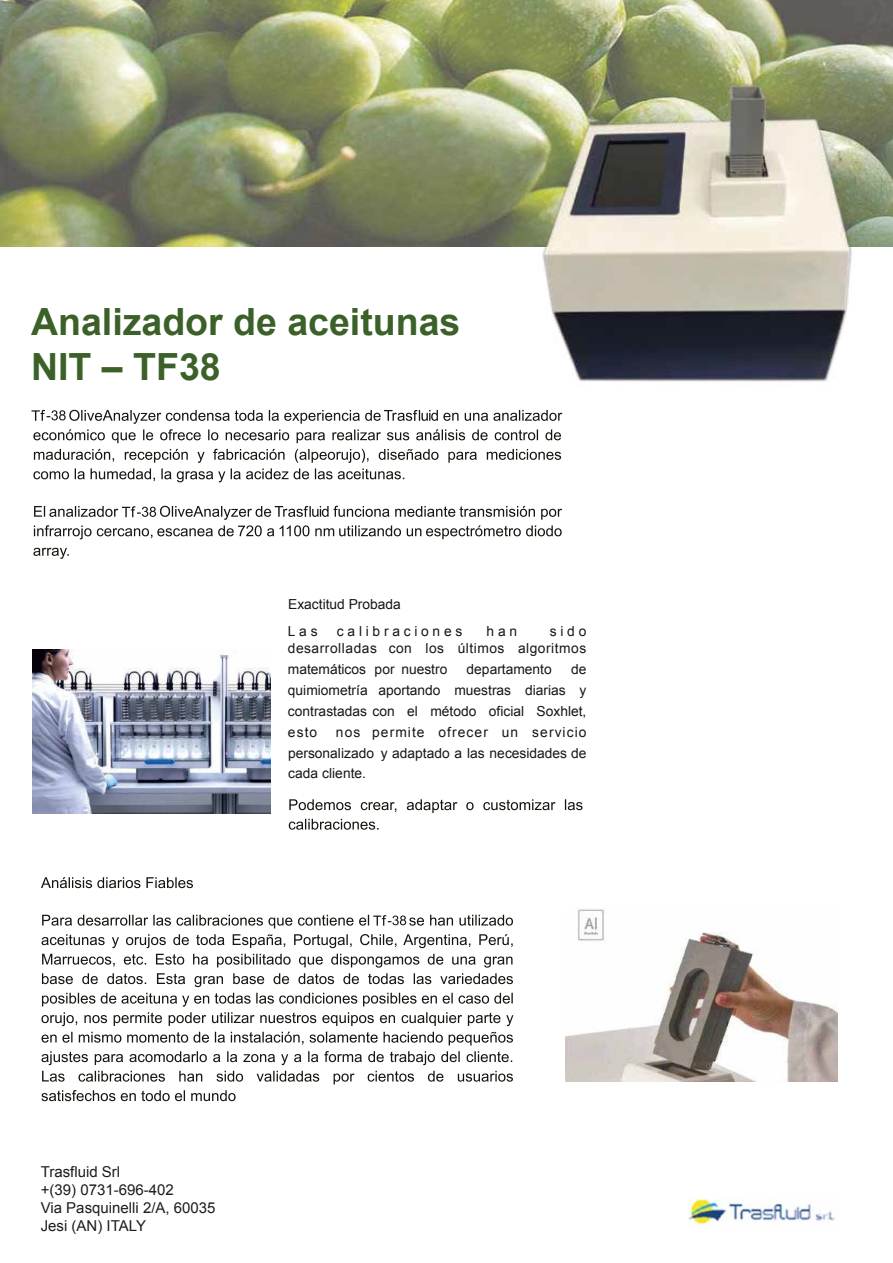
<style>
.page{position:relative;width:893px;height:1263px;background:#fff}
.page>*{position:absolute;margin:0;border:0;box-sizing:border-box;transform-origin:0 0}
.t1{font:700 37.5px/45px "Arial";color:#3b6129}
.t2{font:15px/18px "Arial";color:#1d1d1b}
.t3{font:13.8px/21.1px "Arial";color:#181713;text-align:justify}
.t4{font:13.8px/16px "Arial";letter-spacing:.04em;color:#181713;text-align:right}
.t5{font:13.8px "Arial";color:#191713}
.t6{font:13.8px "Arial";letter-spacing:.27em;color:#181713}
</style>
<div class="page">
<svg style="left:41px;top:877px;width:152px;height:11px"></svg>
<svg style="left:42px;top:934px;width:471px;height:14px"></svg>
<svg style="left:42px;top:954px;width:471px;height:33px"></svg>
<svg style="left:41px;top:993px;width:472px;height:33px"></svg>
<svg style="left:42px;top:1032px;width:471px;height:13px"></svg>
<svg style="left:42px;top:1051px;width:470px;height:14px"></svg>
<svg style="left:42px;top:1071px;width:471px;height:13px"></svg>
<svg style="left:41px;top:1090px;width:195px;height:11px"></svg>
<svg style="left:32px;top:410px;width:530px;height:33px"></svg>
<svg style="left:33px;top:449px;width:528px;height:33px"></svg>
<svg style="left:34px;top:506px;width:528px;height:33px"></svg>
<svg style="left:33px;top:548px;width:36px;height:11px"></svg>
<svg style="left:289px;top:799px;width:294px;height:14px"></svg>
<svg style="left:289px;top:819px;width:90px;height:11px"></svg>
<img style="left:565px;top:909px;width:272px;height:173px">
<img style="left:33px;top:650px;width:238px;height:164px">
<img style="left:0;top:0;width:893px;height:247px">
<img style="left:536px;top:76px;width:323px;height:306px">
<img style="left:688px;top:1199px;width:147px;height:26px">
<svg style="left:42px;top:915px;width:471px;height:13px"></svg>
<h1 class="t1" style="left:31px;top:301px;width:431px">Analizador de aceitunas<br>NIT – TF38</h1>
<p class="t5" style="left:288px;top:595px;width:114px">Exactitud Probada</p>
<p class="t4" style="left:288px;top:624px;width:300px">sido<br>desarrolladas con los últimos algoritmos</p>
<p class="t3" style="left:288px;top:658px;width:161px">matemáticos por nuestro</p>
<p class="t3" style="left:467px;top:658px;width:87px">departamento</p>
<p class="t3" style="left:288px;top:621px;width:31px">Las</p>
<p class="t6" style="left:337px;top:623px;width:127px">calibraciones</p>
<p class="t3" style="left:487px;top:621px;width:32px">han</p>
<p class="t3" style="left:288px;top:658px;width:300px;text-indent:283px">de quimiometría aportando muestras diarias y contrastadas con el método oficial Soxhlet, esto</p>
<p class="t3" style="left:288px;top:722px;width:300px;text-align:right">nos permite ofrecer un servicio personalizado y adaptado a las necesidades de</p>
<p class="t3" style="left:288px;top:762px;width:79px">cada cliente.</p>
<p class="t2" style="left:41px;top:1163px;width:176px">Trasfluid Srl<br>+(39) 0731-696-402<br>Via Pasquinelli 2/A, 60035<br>Jesi (AN) ITALY</p>
</div>
